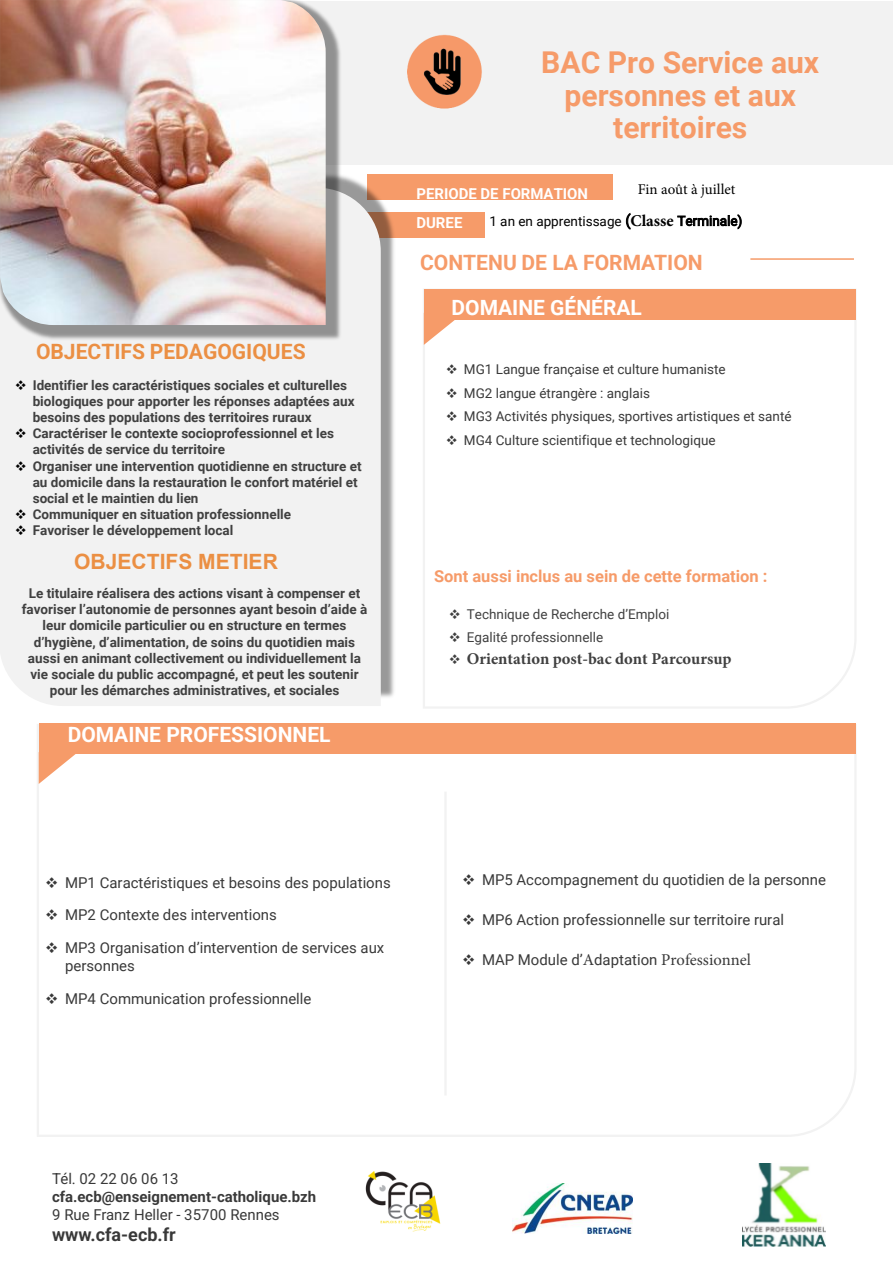
<style>
.page{position:relative;width:893px;height:1263px;background:#fff}
.page>*{position:absolute;margin:0;border:0;box-sizing:border-box;transform-origin:0 0}
.t1{font:700 30px/32.4px "Roboto";color:#f69b69;text-align:center}
.t2{font:700 21px "Roboto";color:#eb8f43}
.t3{font:700 21px "Roboto";color:#fff}
.t4{font:700 21px "Roboto";color:#f69b69}
.t5{font:700 21px "Arial";color:#eb8f43}
.t6{font:700 21px "Roboto";color:#fff}
.t7{font:700 18px "Roboto";color:#393939}
.t8{font:700 16.5px "Roboto";color:#f69b69}
.t9{font:700 16.5px "Minion Pro";color:#404040}
.t10{font:15px/18px "Roboto";color:#393939}
.t11{font:15px "Roboto";color:#393939}
.t12{font:700 15px "Roboto";color:#393939}
.t13{font:700 15px/29.4px "Roboto";color:#fff}
.t14{font:15px "Minion Pro";color:#000}
.t15{font:700 13.5px/16.2px "Roboto";color:#404040}
.t16{font:13.5px "Roboto";color:#393939}
.t17{font:13.5px "Roboto";color:#404040}
.t18{font:13.5px "Roboto";color:#000}
.s1{color:#000}
.s2{font-size:15px}
.s3{font-family:"Minion Pro";font-weight:700;font-size:16.5px}
.s4{font-family:"Minion Pro";font-size:16.5px}
</style>
<div class="page">
<svg style="left:37px;top:723px;width:819px;height:414px"></svg>
<svg style="left:423px;top:289px;width:433px;height:419px"></svg>
<div style="left:367px;top:212px;width:118px;height:25px;background:#f69b69"></div>
<div style="left:367px;top:175px;width:246px;height:25px;background:#f69b69"></div>
<div style="left:39px;top:723px;width:816px;height:30px;background:#f69b69"></div>
<svg style="left:39px;top:753px;width:39px;height:31px"></svg>
<div style="left:424px;top:290px;width:431px;height:30px;background:#f69b69"></div>
<svg style="left:424px;top:320px;width:40px;height:25px"></svg>
<div style="left:0;top:1px;width:893px;height:164px;background:#f2f2f2"></div>
<img style="left:343px;top:174px;width:54px;height:523px">
<div style="left:0;top:188px;width:381px;height:518px;background:#f2f2f2"></div>
<hr style="left:444px;top:792px;width:3px;height:303px;background:#f2f2f2">
<hr style="left:750px;top:258px;width:104px;height:2px;background:#f69b69">
<img style="left:408px;top:34px;width:74px;height:75px">
<img style="left:0;top:19px;width:343px;height:324px">
<img style="left:0;top:0;width:326px;height:325px">
<img style="left:365px;top:1171px;width:76px;height:61px">
<img style="left:512px;top:1183px;width:121px;height:51px">
<img style="left:742px;top:1163px;width:84px;height:84px">
<p class="t2" style="left:36px;top:339px;width:271px">OBJECTIFS PEDAGOGIQUES</p>
<p class="t15" style="left:33px;top:376px;width:323px;text-indent:-18px"><span class="s1">❖</span> Identifier les caractéristiques sociales et culturelles biologiques pour apporter les réponses adaptées aux besoins des populations des territoires ruraux</p>
<p class="t15" style="left:33px;top:425px;width:303px;text-indent:-18px"><span class="s1">❖</span> Caractériser le contexte socioprofessionnel et les activités de service du territoire</p>
<p class="t15" style="left:33px;top:457px;width:330px;text-indent:-18px"><span class="s1">❖</span> Organiser une intervention quotidienne en structure et au domicile dans la restauration le confort matériel et social et le maintien du lien</p>
<p class="t15" style="left:15px;top:506px;width:278px"><span class="s1">❖</span> Communiquer en situation professionnelle</p>
<p class="t15" style="left:15px;top:522px;width:220px"><span class="s1">❖</span> Favoriser le développement local</p>
<h2 class="t5" style="left:74px;top:547px;width:205px">OBJECTIFS METIER</h2>
<p class="t15" style="left:22px;top:585px;width:347px;text-align:center">Le titulaire réalisera des actions visant à compenser et favoriser l’autonomie de personnes ayant besoin d’aide à leur domicile particulier ou en structure en termes d’hygiène, d’alimentation, de soins du quotidien mais aussi en animant collectivement ou individuellement la vie sociale du public accompagné, et peut les soutenir pour les démarches administratives, et sociales</p>
<p class="t3" style="left:68px;top:723px;width:264px">DOMAINE PROFESSIONNEL</p>
<h1 class="t1" style="left:541px;top:45px;width:279px">BAC Pro Service aux personnes et aux territoires</h1>
<p class="t14" style="left:638px;top:179px;width:99px">Fin août à juillet</p>
<p class="t18" style="left:489px;top:211px;width:254px">1 an en apprentissage <span class="s2">(</span><span class="s3">Classe</span> Terminale)</p>
<p class="t13" style="left:416px;top:179px;width:173px">PERIODE DE FORMATION<br>DUREE</p>
<p class="t4" style="left:420px;top:250px;width:284px">CONTENU DE LA FORMATION</p>
<p class="t6" style="left:451px;top:293px;width:192px">DOMAINE GÉNÉRAL</p>
<p class="t16" style="left:446px;top:360px;width:281px">❖ MG1 Langue française et culture humaniste</p>
<p class="t16" style="left:446px;top:383px;width:206px">❖ MG2 langue étrangère : anglais</p>
<p class="t16" style="left:446px;top:407px;width:347px">❖ MG3 Activités physiques, sportives artistiques et santé</p>
<p class="t16" style="left:446px;top:431px;width:271px">❖ MG4 Culture scientifique et technologique</p>
<p class="t8" style="left:434px;top:565px;width:335px">Sont aussi inclus au sein de cette formation :</p>
<p class="t17" style="left:449px;top:604px;width:222px">❖ Technique de Recherche d’Emploi</p>
<p class="t17" style="left:449px;top:628px;width:156px">❖ Egalité professionnelle</p>
<p class="t9" style="left:449px;top:647px;width:284px">❖ Orientation post-bac dont Parcoursup</p>
<p class="t10" style="left:45px;top:873px;width:347px">❖ MP1 Caractéristiques et besoins des populations</p>
<p class="t10" style="left:45px;top:905px;width:233px">❖ MP2 Contexte des interventions</p>
<p class="t10" style="left:65px;top:938px;width:321px;text-indent:-20px">❖ MP3 Organisation d’intervention de services aux personnes</p>
<p class="t10" style="left:45px;top:989px;width:268px">❖ MP4 Communication professionnelle</p>
<p class="t10" style="left:462px;top:870px;width:365px">❖ MP5 Accompagnement du quotidien de la personne</p>
<p class="t10" style="left:462px;top:910px;width:323px">❖ MP6 Action professionnelle sur territoire rural</p>
<p class="t10" style="left:462px;top:950px;width:290px">❖ MAP Module d’<span class="s4">A</span>daptation <span class="s4">Professionnel</span></p>
<p class="t11" style="left:52px;top:1170px;width:128px">Tél. 02 22 06 06 13</p>
<p class="t12" style="left:52px;top:1188px;width:265px">cfa.ecb@enseignement-catholique.bzh</p>
<p class="t11" style="left:52px;top:1206px;width:229px">9 Rue Franz Heller - 35700 Rennes</p>
<p class="t7" style="left:52px;top:1224px;width:125px">www.cfa-ecb.fr</p>
</div>
